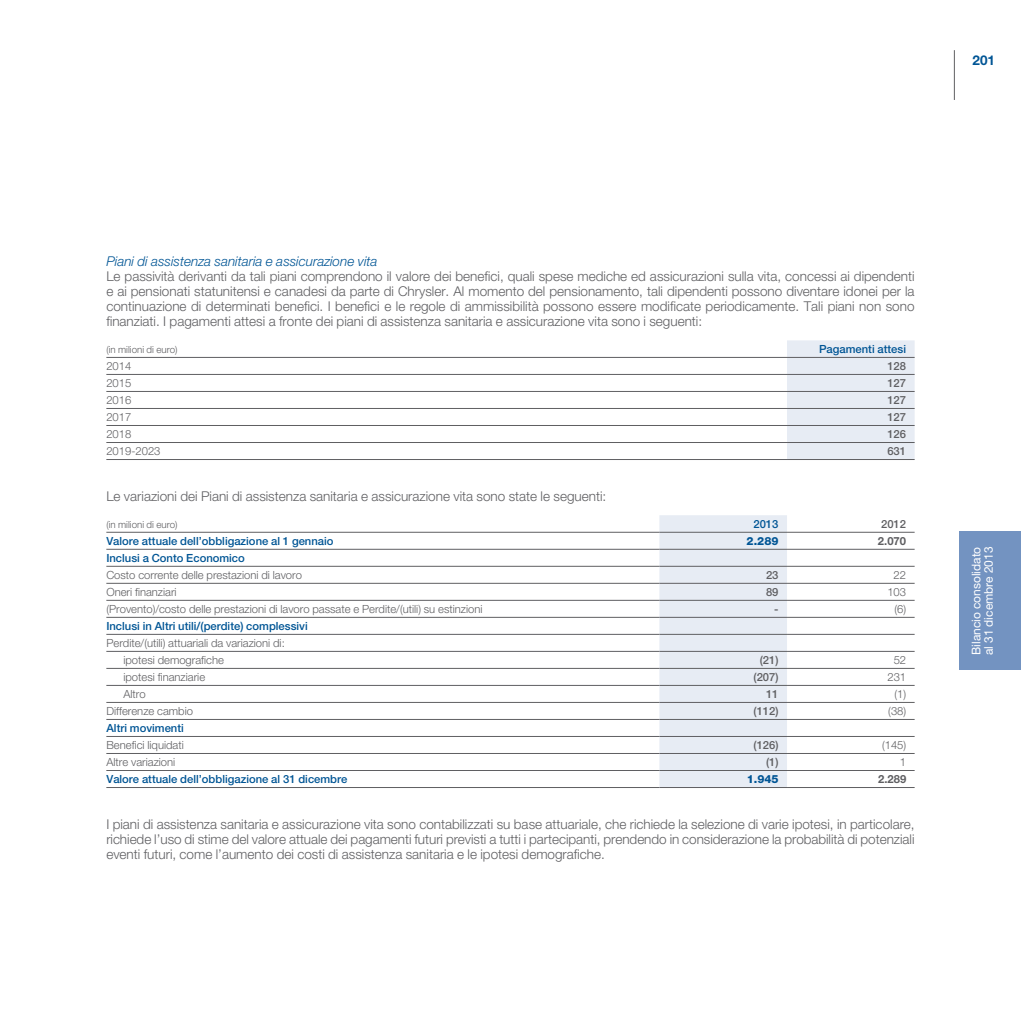
<style>
.page{position:relative;width:1021px;height:1021px;background:#fff}
.page>*{position:absolute;margin:0;border:0;box-sizing:border-box;transform-origin:0 0}
.t1{font:300 13.5px/15px "Helvetica Neue";color:#5f5f62;text-align:justify}
.t2{font:italic 300 13.5px "Helvetica Neue";color:#005595}
.t3{font:700 13.5px "Helvetica Neue";color:#005595}
.t4{font:12px/12px "Helvetica Neue";color:#fff}
.t5{font:300 11.25px/17px "Helvetica Neue";color:#5f5f62}
.t6{font:500 11.25px "Helvetica Neue";color:#005595}
.t7{font:500 11.25px "Helvetica Neue";color:#5f5f62}
.t8{font:800 11.25px "Helvetica Neue";color:#005595}
.t9{font:700 11.25px "Helvetica Neue";color:#5f5f62}
.t10{font:300 9.75px "Helvetica Neue";color:#5f5f62}
</style>
<div class="page">
<hr style="left:954px;top:50px;width:1px;height:50px;background:#5f5f62">
<div style="left:959px;top:531px;width:61px;height:139px;background:#7393c1"></div>
<div style="left:787px;top:340px;width:127px;height:119px;background:#e7ecf4"></div>
<hr style="left:106px;top:357px;width:681px;height:1px;background:#5f5f62">
<hr style="left:787px;top:357px;width:127px;height:1px;background:#5f5f62">
<hr style="left:106px;top:374px;width:681px;height:1px;background:#5f5f62">
<hr style="left:787px;top:374px;width:127px;height:1px;background:#5f5f62">
<hr style="left:106px;top:391px;width:681px;height:1px;background:#5f5f62">
<hr style="left:787px;top:391px;width:127px;height:1px;background:#5f5f62">
<hr style="left:106px;top:408px;width:681px;height:1px;background:#5f5f62">
<hr style="left:787px;top:408px;width:127px;height:1px;background:#5f5f62">
<hr style="left:106px;top:425px;width:681px;height:1px;background:#5f5f62">
<hr style="left:787px;top:425px;width:127px;height:1px;background:#5f5f62">
<hr style="left:106px;top:442px;width:681px;height:1px;background:#5f5f62">
<hr style="left:787px;top:442px;width:127px;height:1px;background:#5f5f62">
<hr style="left:106px;top:459px;width:681px;height:1px;background:#5f5f62">
<hr style="left:787px;top:459px;width:127px;height:1px;background:#5f5f62">
<svg style="left:659px;top:515px;width:128px;height:272px;background:#e6ebf3"></svg>
<hr style="left:106px;top:532px;width:553px;height:1px;background:#5f5f62">
<hr style="left:659px;top:532px;width:128px;height:1px;background:#5f5f62">
<hr style="left:787px;top:532px;width:127px;height:1px;background:#5f5f62">
<hr style="left:106px;top:549px;width:553px;height:1px;background:#5f5f62">
<hr style="left:659px;top:549px;width:128px;height:1px;background:#5f5f62">
<hr style="left:787px;top:549px;width:127px;height:1px;background:#5f5f62">
<hr style="left:106px;top:566px;width:553px;height:1px;background:#5f5f62">
<hr style="left:659px;top:566px;width:128px;height:1px;background:#5f5f62">
<hr style="left:787px;top:566px;width:127px;height:1px;background:#5f5f62">
<hr style="left:106px;top:583px;width:553px;height:1px;background:#5f5f62">
<hr style="left:659px;top:583px;width:128px;height:1px;background:#5f5f62">
<hr style="left:787px;top:583px;width:127px;height:1px;background:#5f5f62">
<hr style="left:106px;top:600px;width:553px;height:1px;background:#5f5f62">
<hr style="left:659px;top:600px;width:128px;height:1px;background:#5f5f62">
<hr style="left:787px;top:600px;width:127px;height:1px;background:#5f5f62">
<hr style="left:106px;top:617px;width:553px;height:1px;background:#5f5f62">
<hr style="left:659px;top:617px;width:128px;height:1px;background:#5f5f62">
<hr style="left:787px;top:617px;width:127px;height:1px;background:#5f5f62">
<hr style="left:106px;top:634px;width:553px;height:1px;background:#5f5f62">
<hr style="left:659px;top:634px;width:128px;height:1px;background:#5f5f62">
<hr style="left:787px;top:634px;width:127px;height:1px;background:#5f5f62">
<hr style="left:106px;top:651px;width:553px;height:1px;background:#5f5f62">
<hr style="left:659px;top:651px;width:128px;height:1px;background:#5f5f62">
<hr style="left:787px;top:651px;width:127px;height:1px;background:#5f5f62">
<hr style="left:106px;top:668px;width:553px;height:1px;background:#5f5f62">
<hr style="left:659px;top:668px;width:128px;height:1px;background:#5f5f62">
<hr style="left:787px;top:668px;width:127px;height:1px;background:#5f5f62">
<hr style="left:106px;top:685px;width:553px;height:1px;background:#5f5f62">
<hr style="left:659px;top:685px;width:128px;height:1px;background:#5f5f62">
<hr style="left:787px;top:685px;width:127px;height:1px;background:#5f5f62">
<hr style="left:106px;top:702px;width:553px;height:1px;background:#5f5f62">
<hr style="left:659px;top:702px;width:128px;height:1px;background:#5f5f62">
<hr style="left:787px;top:702px;width:127px;height:1px;background:#5f5f62">
<hr style="left:106px;top:719px;width:553px;height:1px;background:#5f5f62">
<hr style="left:659px;top:719px;width:128px;height:1px;background:#5f5f62">
<hr style="left:787px;top:719px;width:127px;height:1px;background:#5f5f62">
<hr style="left:106px;top:736px;width:553px;height:1px;background:#5f5f62">
<hr style="left:659px;top:736px;width:128px;height:1px;background:#5f5f62">
<hr style="left:787px;top:736px;width:127px;height:1px;background:#5f5f62">
<hr style="left:106px;top:753px;width:553px;height:1px;background:#5f5f62">
<hr style="left:659px;top:753px;width:128px;height:1px;background:#5f5f62">
<hr style="left:787px;top:753px;width:127px;height:1px;background:#5f5f62">
<hr style="left:106px;top:770px;width:553px;height:1px;background:#5f5f62">
<hr style="left:659px;top:770px;width:128px;height:1px;background:#5f5f62">
<hr style="left:787px;top:770px;width:127px;height:1px;background:#5f5f62">
<hr style="left:106px;top:787px;width:553px;height:1px;background:#5f5f62">
<hr style="left:659px;top:787px;width:128px;height:1px;background:#5f5f62">
<hr style="left:787px;top:787px;width:127px;height:1px;background:#5f5f62">
<p class="t3" style="left:972px;top:52px;width:24px">201</p>
<p class="t2" style="left:106px;top:253px;width:273px">Piani di assistenza sanitaria e assicurazione vita</p>
<p class="t1" style="left:106px;top:268px;width:809px">Le passività derivanti da tali piani comprendono il valore dei benefici, quali spese mediche ed assicurazioni sulla vita, concessi ai dipendenti e ai pensionati statunitensi e canadesi da parte di Chrysler. Al momento del pensionamento, tali dipendenti possono diventare idonei per la continuazione di determinati benefici. I benefici e le regole di ammissibilità possono essere modificate periodicamente. Tali piani non sono finanziati. I pagamenti attesi a fronte dei piani di assistenza sanitaria e assicurazione vita sono i seguenti:</p>
<p class="t10" style="left:106px;top:343px;width:73px">(in milioni di euro)</p>
<p class="t6" style="left:819px;top:342px;width:89px">Pagamenti attesi</p>
<p class="t5" style="left:106px;top:357px;width:27px">2014</p>
<p class="t7" style="left:887px;top:359px;width:20px">128</p>
<p class="t5" style="left:106px;top:374px;width:27px">2015</p>
<p class="t7" style="left:887px;top:376px;width:20px">127</p>
<p class="t5" style="left:106px;top:391px;width:27px">2016</p>
<p class="t7" style="left:887px;top:393px;width:20px">127</p>
<p class="t5" style="left:106px;top:408px;width:27px">2017</p>
<p class="t7" style="left:887px;top:410px;width:20px">127</p>
<p class="t5" style="left:106px;top:425px;width:27px">2018</p>
<p class="t7" style="left:887px;top:427px;width:20px">126</p>
<p class="t5" style="left:106px;top:442px;width:56px">2019-2023</p>
<p class="t7" style="left:887px;top:444px;width:20px">631</p>
<p class="t1" style="left:106px;top:488px;width:501px">Le variazioni dei Piani di assistenza sanitaria e assicurazione vita sono state le seguenti:</p>
<p class="t10" style="left:106px;top:518px;width:73px">(in milioni di euro)</p>
<p class="t6" style="left:753px;top:517px;width:27px">2013</p>
<p class="t7" style="left:881px;top:517px;width:27px">2012</p>
<p class="t6" style="left:106px;top:534px;width:229px">Valore attuale dell’obbligazione al 1 gennaio</p>
<p class="t8" style="left:746px;top:534px;width:33px">2.289</p>
<p class="t9" style="left:878px;top:534px;width:30px">2.070</p>
<p class="t6" style="left:106px;top:551px;width:140px">Inclusi a Conto Economico</p>
<p class="t5" style="left:106px;top:566px;width:197px">Costo corrente delle prestazioni di lavoro</p>
<p class="t7" style="left:766px;top:568px;width:14px">23</p>
<p class="t5" style="left:893px;top:566px;width:14px">22</p>
<p class="t5" style="left:106px;top:583px;width:72px">Oneri finanziari</p>
<p class="t7" style="left:766px;top:585px;width:14px">89</p>
<p class="t5" style="left:887px;top:583px;width:20px">103</p>
<p class="t5" style="left:106px;top:600px;width:377px">(Provento)/costo delle prestazioni di lavoro passate e Perdite/(utili) su estinzioni</p>
<p class="t7" style="left:774px;top:602px;width:6px">-</p>
<p class="t5" style="left:894px;top:600px;width:13px">(6)</p>
<p class="t6" style="left:106px;top:619px;width:203px">Inclusi in Altri utili/(perdite) complessivi</p>
<p class="t5" style="left:123px;top:634px;width:163px;text-indent:-17px">Perdite/(utili) attuariali da variazioni di: ipotesi demografiche</p>
<p class="t7" style="left:759px;top:653px;width:20px">(21)</p>
<p class="t5" style="left:893px;top:651px;width:14px">52</p>
<p class="t5" style="left:123px;top:668px;width:83px">ipotesi finanziarie</p>
<p class="t7" style="left:753px;top:670px;width:27px">(207)</p>
<p class="t5" style="left:887px;top:668px;width:20px">231</p>
<p class="t5" style="left:123px;top:685px;width:24px">Altro</p>
<p class="t7" style="left:766px;top:687px;width:14px">11</p>
<p class="t5" style="left:894px;top:685px;width:13px">(1)</p>
<p class="t5" style="left:106px;top:702px;width:88px">Differenze cambio</p>
<p class="t7" style="left:753px;top:704px;width:27px">(112)</p>
<p class="t5" style="left:888px;top:702px;width:19px">(38)</p>
<p class="t6" style="left:106px;top:721px;width:79px">Altri movimenti</p>
<p class="t5" style="left:106px;top:736px;width:79px">Benefici liquidati</p>
<p class="t7" style="left:753px;top:738px;width:27px">(126)</p>
<p class="t5" style="left:882px;top:736px;width:26px">(145)</p>
<p class="t5" style="left:106px;top:753px;width:70px">Altre variazioni</p>
<p class="t7" style="left:766px;top:755px;width:14px">(1)</p>
<p class="t5" style="left:900px;top:753px;width:8px">1</p>
<p class="t6" style="left:106px;top:772px;width:242px">Valore attuale dell’obbligazione al 31 dicembre</p>
<p class="t8" style="left:746px;top:772px;width:33px">1.945</p>
<p class="t9" style="left:878px;top:772px;width:30px">2.289</p>
<p class="t1" style="left:106px;top:816px;width:809px">I piani di assistenza sanitaria e assicurazione vita sono contabilizzati su base attuariale, che richiede la selezione di varie ipotesi, in particolare, richiede l’uso di stime del valore attuale dei pagamenti futuri previsti a tutti i partecipanti, prendendo in considerazione la probabilità di potenziali eventi futuri, come l’aumento dei costi di assistenza sanitaria e le ipotesi demografiche.</p>
<p class="t4" style="left:970px;top:655px;width:110px;rotate:-90deg">Bilancio consolidato al 31 dicembre 2013</p>
</div>
